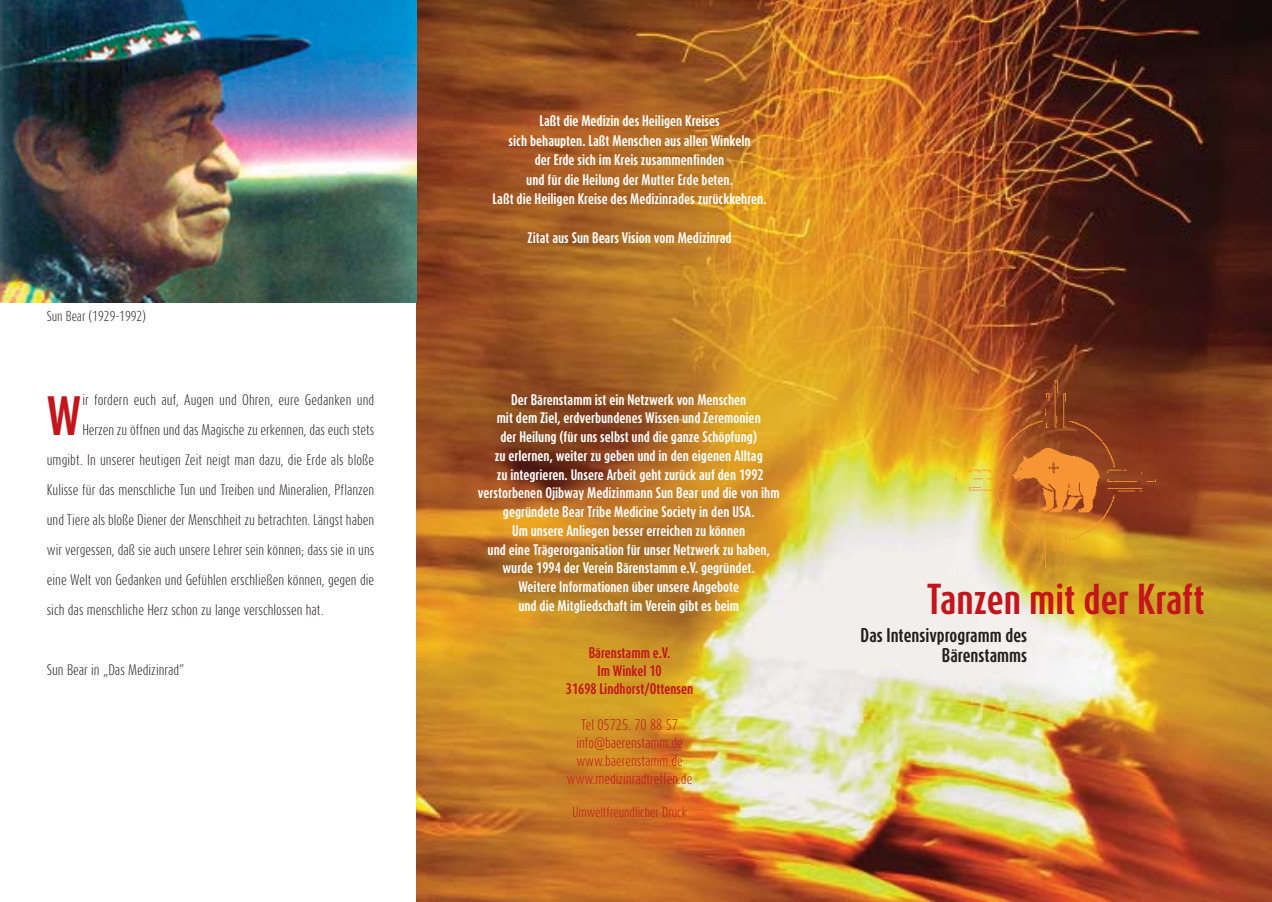
<style>
.page{position:relative;width:1272px;height:902px;background:#fff}
.page>*{position:absolute;margin:0;border:0;box-sizing:border-box;transform-origin:0 0}
.t1{font:700 46.05px "Dax Compact";color:#c4151c}
.t2{font:700 36px "Dax Compact";color:#c4151c}
.t3{font:700 16.5px/19.8px "Dax Compact";color:#231f20;text-align:right}
.t4{font:700 12.75px/18.8px "Dax Compact";color:#fff;text-align:center}
.t5{font:300 12.75px "Dax Compact";color:#231f20}
.t6{font:300 12.75px/18px "Dax Compact";color:#c4151c;text-align:center}
.t7{font:700 12.75px/18px "Dax Compact";color:#c4151c;text-align:center}
.t8{font:300 12px "Dax Compact";color:#c4151c}
.t9{font:300 12px "Dax Compact";color:#231f20}
</style>
<div class="page">
<img style="left:417px;top:0;width:854px;height:901px">
<img style="left:1px;top:0;width:416px;height:302px">
<img style="left:937px;top:363px;width:244px;height:244px">
<p class="t9" style="left:47px;top:311px;width:101px">Sun Bear (1929-1992)</p>
<h1 class="t1" style="left:47px;top:396px;width:36px">W</h1>
<p class="t5" style="left:82px;top:394px;width:293px">ir fordern euch auf, Augen und Ohren, eure Gedanken und</p>
<p class="t5" style="left:82px;top:424px;width:293px">Herzen zu öffnen und das Magische zu erkennen, das euch stets</p>
<p class="t5" style="left:47px;top:454px;width:329px">umgibt. In unserer heutigen Zeit neigt man dazu, die Erde als bloße</p>
<p class="t5" style="left:47px;top:484px;width:329px">Kulisse für das menschliche Tun und Treiben und Mineralien, Pflanzen</p>
<p class="t5" style="left:47px;top:514px;width:329px">und Tiere als bloße Diener der Menschheit zu betrachten. Längst haben</p>
<p class="t5" style="left:47px;top:544px;width:329px">wir vergessen, daß sie auch unsere Lehrer sein können; dass sie in uns</p>
<p class="t5" style="left:47px;top:574px;width:329px">eine Welt von Gedanken und Gefühlen erschließen können, gegen die</p>
<p class="t5" style="left:47px;top:604px;width:278px">sich das menschliche Herz schon zu lange verschlossen hat.</p>
<p class="t5" style="left:47px;top:664px;width:139px">Sun Bear in „Das Medizinrad”</p>
<p class="t4" style="left:492px;top:112px;width:275px;line-height:19.5px">Laßt die Medizin des Heiligen Kreises<br>sich behaupten. Laßt Menschen aus allen Winkeln<br>der Erde sich im Kreis zusammenfinden<br>und für die Heilung der Mutter Erde beten.<br>Laßt die Heiligen Kreise des Medizinrades zurückkehren.</p>
<p class="t4" style="left:527px;top:230px;width:206px">Zitat aus Sun Bears Vision vom Medizinrad</p>
<p class="t4" style="left:478px;top:391px;width:303px">Der Bärenstamm ist ein Netzwerk von Menschen<br>mit dem Ziel, erdverbundenes Wissen und Zeremonien<br>der Heilung (für uns selbst und die ganze Schöpfung)<br>zu erlernen, weiter zu geben und in den eigenen Alltag<br>zu integrieren. Unsere Arbeit geht zurück auf den 1992 verstorbenen Ojibway Medizinmann Sun Bear und die von ihm gegründete Bear Tribe Medicine Society in den USA.<br>Um unsere Anliegen besser erreichen zu können<br>und eine Trägerorganisation für unser Netzwerk zu haben, wurde 1994 der Verein Bärenstamm e.V. gegründet.<br>Weitere Informationen über unsere Angebote<br>und die Mitgliedschaft im Verein gibt es beim</p>
<p class="t7" style="left:566px;top:645px;width:129px">Bärenstamm e.V.<br>Im Winkel 10<br>31698 Lindhorst/Ottensen</p>
<p class="t6" style="left:567px;top:717px;width:127px">Tel 05725. 70 88 57 info@baerenstamm.de www.baerenstamm.de www.medizinradtreffen.de</p>
<p class="t8" style="left:572px;top:807px;width:116px">Umweltfreundlicher Druck</p>
<h2 class="t2" style="left:926px;top:583px;width:279px">Tanzen mit der Kraft</h2>
<p class="t3" style="left:860px;top:626px;width:168px">Das Intensivprogramm des<br>Bärenstamms</p>
</div>
